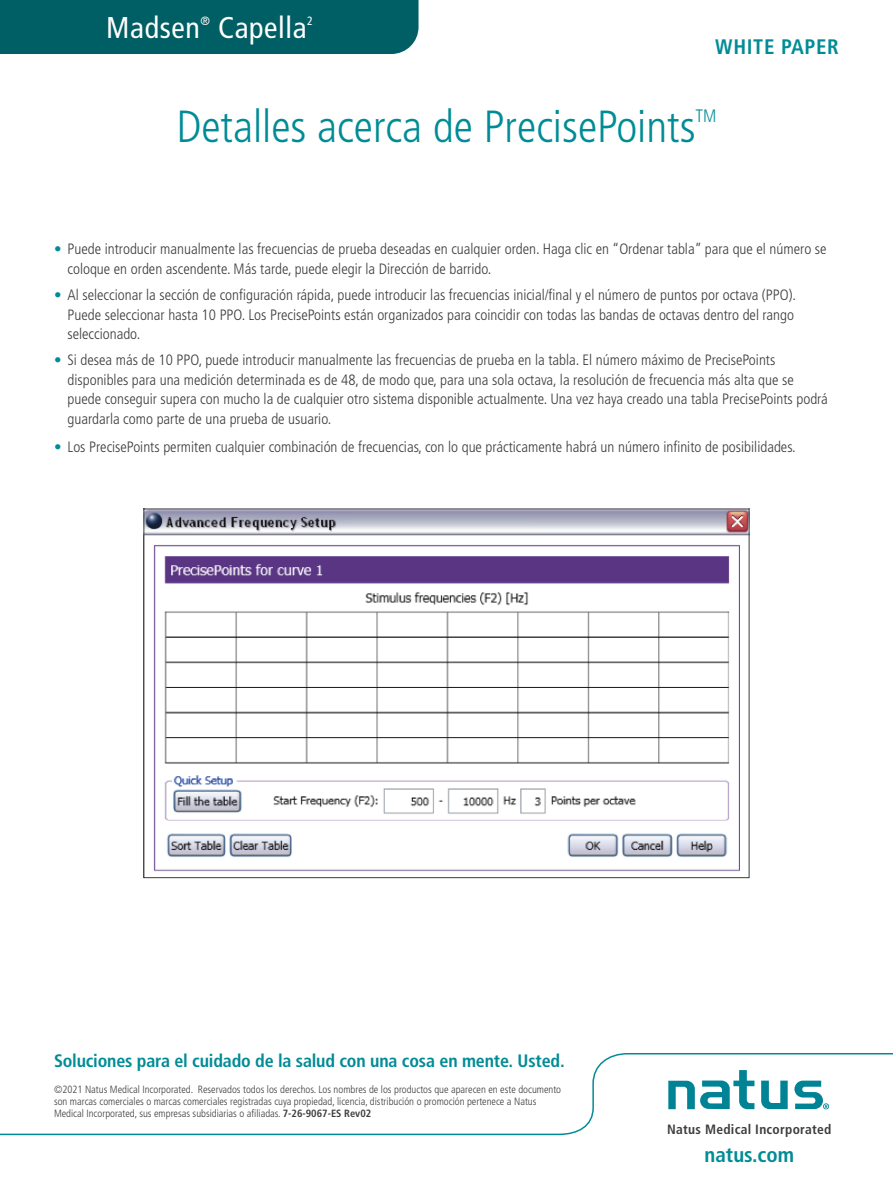
<style>
.page{position:relative;width:893px;height:1188px;background:#fff}
.page>*{position:absolute;margin:0;border:0;box-sizing:border-box;transform-origin:0 0}
.t1{font:300 condensed 45px "Frutiger LT Std";color:#008c96}
.t2{font:condensed 30px "Frutiger LT Std";letter-spacing:.02em;color:#fff}
.t3{font:700 condensed 21px "Frutiger LT Std";letter-spacing:.015em;color:#008c96}
.t4{font:700 condensed 18px "Frutiger LT Std";letter-spacing:-.01em;color:#008c96}
.t5{font:300 condensed 18px "Frutiger LT Std";color:#008c96}
.t6{font:300 condensed 15px/19.5px "Frutiger LT Std";color:#3d3d3c}
.t7{font:700 condensed 13.5px "Frutiger LT Std";letter-spacing:.02em;color:#3d3d3c}
.t8{font:condensed 12px "Frutiger LT Std";color:#fff}
.t9{font:300 condensed 10.5px/12px "Frutiger LT Std";color:#3d3d3c}
.s1{font-weight:700;color:#008c96}
.s2{font-weight:700}
</style>
<div class="page">
<div style="left:0;top:0;width:418px;height:54px;background:#005f64"></div>
<svg style="left:0;top:1053px;width:893px;height:83px"></svg>
<img style="left:146px;top:511px;width:601px;height:361px">
<h2 class="t2" style="left:106px;top:10px;width:95px">Madsen</h2>
<p class="t8" style="left:200px;top:14px;width:11px">®</p>
<h2 class="t2" style="left:218px;top:10px;width:90px">Capella</h2>
<p class="t8" style="left:307px;top:14px;width:7px">2</p>
<h3 class="t3" style="left:715px;top:34px;width:125px">WHITE PAPER</h3>
<h1 class="t1" style="left:176px;top:101px;width:521px">Detalles acerca de PrecisePoints</h1>
<p class="t5" style="left:696px;top:105px;width:22px">TM</p>
<p class="t6" style="left:68px;top:240px;width:760px;text-indent:-14px"><span class="s1">•</span> Puede introducir manualmente las frecuencias de prueba deseadas en cualquier orden. Haga clic en “Ordenar tabla” para que el número se coloque en orden ascendente. Más tarde, puede elegir la Dirección de barrido.</p>
<p class="t6" style="left:67px;top:285px;width:730px;text-indent:-13px"><span class="s1">•</span> Al seleccionar la sección de configuración rápida, puede introducir las frecuencias inicial/final y el número de puntos por octava (PPO).<br>Puede seleccionar hasta 10 PPO. Los PrecisePoints están organizados para coincidir con todas las bandas de octavas dentro del rango seleccionado.</p>
<p class="t6" style="left:68px;top:351px;width:762px;text-indent:-14px"><span class="s1">•</span> Si desea más de 10 PPO, puede introducir manualmente las frecuencias de prueba en la tabla. El número máximo de PrecisePoints disponibles para una medición determinada es de 48, de modo que, para una sola octava, la resolución de frecuencia más alta que se puede conseguir supera con mucho la de cualquier otro sistema disponible actualmente. Una vez haya creado una tabla PrecisePoints podrá guardarla como parte de una prueba de usuario.</p>
<p class="t6" style="left:54px;top:437px;width:743px"><span class="s1">•</span> Los PrecisePoints permiten cualquier combinación de frecuencias, con lo que prácticamente habrá un número infinito de posibilidades.</p>
<p class="t4" style="left:54px;top:1050px;width:512px">Soluciones para el cuidado de la salud con una cosa en mente. Usted.</p>
<p class="t9" style="left:54px;top:1084px;width:509px">©2021 Natus Medical Incorporated. Reservados todos los derechos. Los nombres de los productos que aparecen en este documento son marcas comerciales o marcas comerciales registradas cuya propiedad, licencia, distribución o promoción pertenece a Natus<br>Medical Incorporated, sus empresas subsidiarias o afiliadas. <span class="s2">7-26-9067-ES Rev02</span></p>
<p class="t7" style="left:667px;top:1121px;width:166px">Natus Medical Incorporated</p>
<h3 class="t3" style="left:705px;top:1142px;width:91px">natus.com</h3>
</div>
